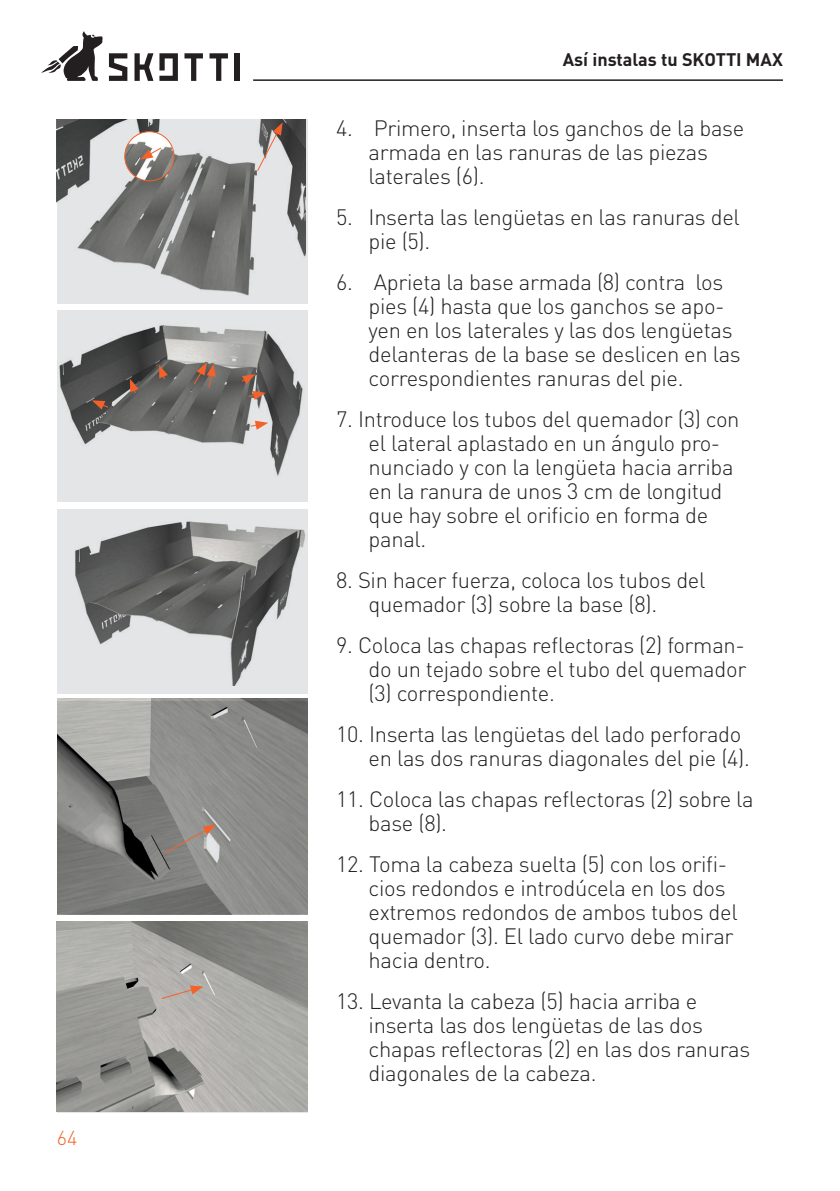
<style>
.page{position:relative;width:840px;height:1191px;background:#fff}
.page>*{position:absolute;margin:0;border:0;box-sizing:border-box;transform-origin:0 0}
.t1{font:300 22px/24px "DIN Pro";letter-spacing:-.015em;color:#231f20}
.t2{font:300 20px "DIN Pro";color:#f2622a}
.t3{font:700 18px "DIN Pro";color:#231f20}
</style>
<div class="page">
<hr style="left:253px;top:79px;width:529px;height:2px;background:#231f20">
<svg style="left:109px;top:53px;width:18px;height:28px"></svg>
<svg style="left:134px;top:53px;width:19px;height:28px"></svg>
<svg style="left:184px;top:53px;width:19px;height:28px"></svg>
<svg style="left:209px;top:53px;width:19px;height:28px"></svg>
<div style="left:234px;top:53px;width:6px;height:28px;background:#231f20"></div>
<svg style="left:159px;top:53px;width:19px;height:28px"></svg>
<svg style="left:41px;top:31px;width:61px;height:50px"></svg>
<img style="left:57px;top:119px;width:248px;height:185px">
<img style="left:125px;top:132px;width:49px;height:49px;border-radius:25px">
<div style="left:124px;top:131px;width:50px;height:50px;border:1px solid #f2622a;border-radius:50%"></div>
<svg style="left:140px;top:147px;width:22px;height:13px"></svg>
<svg style="left:256px;top:122px;width:26px;height:50px"></svg>
<img style="left:57px;top:698px;width:250px;height:216px">
<svg style="left:163px;top:824px;width:53px;height:30px;background:#9b928c"></svg>
<img style="left:57px;top:921px;width:250px;height:190px">
<svg style="left:160px;top:985px;width:43px;height:14px"></svg>
<div style="left:57px;top:509px;width:250px;height:184px;background:#e4e5e7"></div>
<img style="left:75px;top:521px;width:230px;height:165px">
<div style="left:57px;top:310px;width:250px;height:192px;background:#e4e5e7"></div>
<img style="left:59px;top:325px;width:244px;height:151px">
<svg style="left:92px;top:400px;width:17px;height:9px"></svg>
<svg style="left:130px;top:379px;width:9px;height:15px"></svg>
<svg style="left:159px;top:365px;width:9px;height:15px"></svg>
<svg style="left:249px;top:421px;width:19px;height:9px"></svg>
<svg style="left:247px;top:391px;width:19px;height:9px"></svg>
<svg style="left:240px;top:374px;width:15px;height:10px"></svg>
<svg style="left:193px;top:362px;width:22px;height:27px"></svg>
<p class="t2" style="left:57px;top:1124px;width:22px">64</p>
<p class="t3" style="left:562px;top:45px;width:221px">Así instalas tu SKOTTI MAX</p>
<p class="t1" style="left:368px;top:115px;width:377px;text-indent:-32px">4. Primero, inserta los ganchos de la base armada en las ranuras de las piezas laterales (6).</p>
<p class="t1" style="left:368px;top:204px;width:372px;text-indent:-32px">5. Inserta las lengüetas en las ranuras del pie (5).</p>
<p class="t1" style="left:368px;top:269px;width:373px;text-indent:-32px">6. Aprieta la base armada (8) contra los pies (4) hasta que los ganchos se apo&shy;yen en los laterales y las dos lengüetas delanteras de la base se deslicen en las correspondientes ranuras del pie.</p>
<p class="t1" style="left:368px;top:406px;width:372px;text-indent:-32px">7. Introduce los tubos del quemador (3) con el lateral aplastado en un ángulo pro&shy;nunciado y con la lengüeta hacia arriba en la ranura de unos 3 cm de longitud que hay sobre el orificio en forma de panal.</p>
<p class="t1" style="left:368px;top:567px;width:338px;text-indent:-32px">8. Sin hacer fuerza, coloca los tubos del quemador (3) sobre la base (8).</p>
<p class="t1" style="left:368px;top:632px;width:379px;text-align:justify;text-indent:-32px">9. Coloca las chapas reflectoras (2) forman&shy;do un tejado sobre el tubo del quemador (3) correspondiente.</p>
<p class="t1" style="left:368px;top:721px;width:382px;text-indent:-32px">10. Inserta las lengüetas del lado perforado en las dos ranuras diagonales del pie (4).</p>
<p class="t1" style="left:368px;top:786px;width:386px;text-indent:-32px">11. Coloca las chapas reflectoras (2) sobre la base (8).</p>
<p class="t1" style="left:368px;top:851px;width:370px;text-indent:-32px">12. Toma la cabeza suelta (5) con los orifi&shy;cios redondos e introdúcela en los dos extremos redondos de ambos tubos del quemador (3). El lado curvo debe mirar hacia dentro.</p>
<p class="t1" style="left:368px;top:988px;width:383px;text-indent:-32px">13. Levanta la cabeza (5) hacia arriba e inserta las dos lengüetas de las dos chapas reflectoras (2) en las dos ranuras diagonales de la cabeza.</p>
</div>
